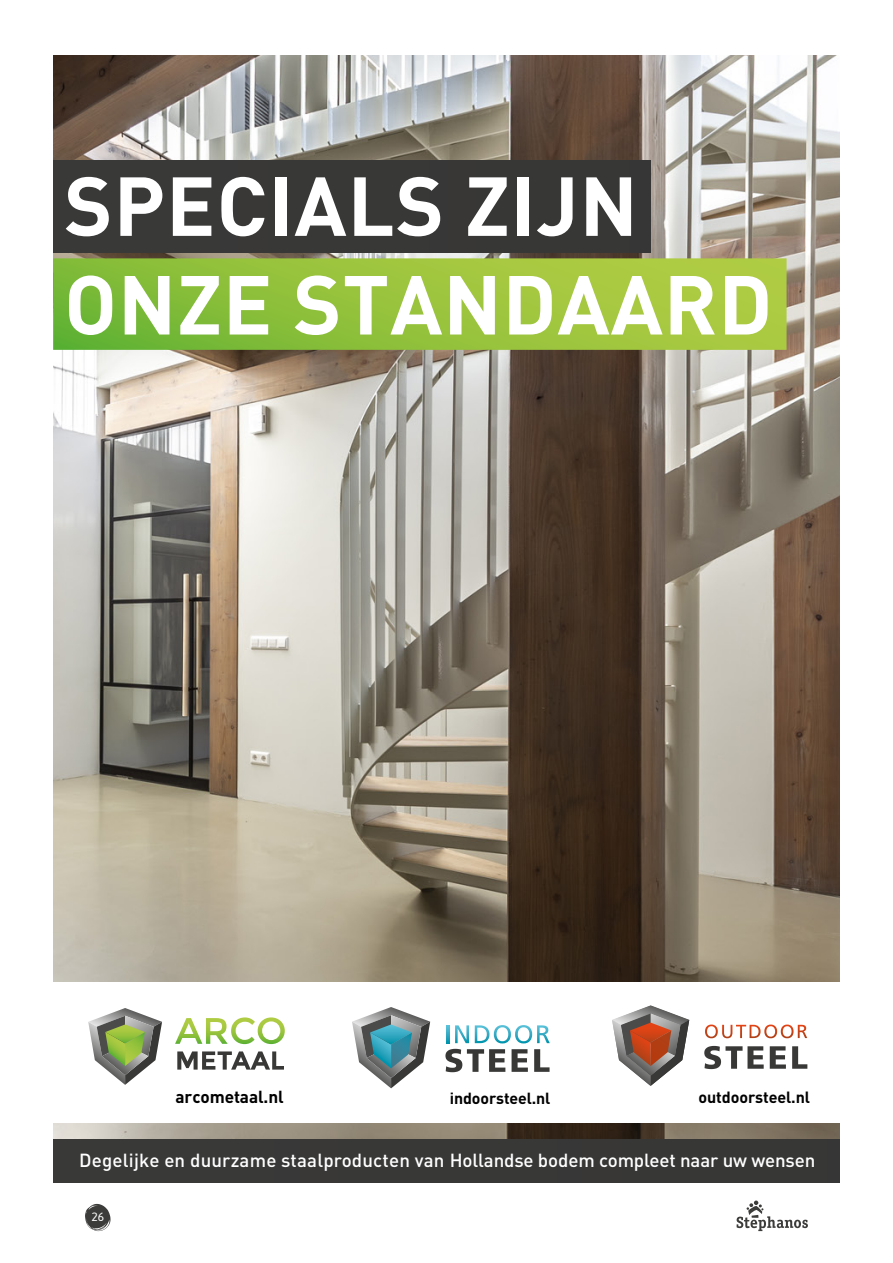
<style>
.page{position:relative;width:893px;height:1263px;background:#fff}
.page>*{position:absolute;margin:0;border:0;box-sizing:border-box;transform-origin:0 0}
.t1{font:700 82.2px/98.7px "DIN";letter-spacing:.01em;color:#fff}
.t2{font:500 18.75px "DIN";color:#fff}
.t3{font:700 17.25px "DIN";letter-spacing:-.005em;color:#000}
.t4{font:700 16.05px "DIN";letter-spacing:-.005em;color:#000}
.t5{font:700 15.9px "DIN";letter-spacing:-.005em;color:#000}
.t6{font:12px "Asap";color:#fff}
</style>
<div class="page">
<img style="left:53px;top:55px;width:787px;height:1084px">
<div style="left:53px;top:1139px;width:787px;height:43px;background:#383837"></div>
<div style="left:53px;top:982px;width:787px;height:141px;background:#fff"></div>
<svg style="left:88px;top:1008px;width:74px;height:77px"></svg>
<svg style="left:175px;top:1017px;width:110px;height:27px"></svg>
<svg style="left:177px;top:1051px;width:107px;height:18px"></svg>
<div style="left:53px;top:161px;width:597px;height:91px;background:#383837"></div>
<svg style="left:53px;top:258px;width:734px;height:92px;background:#95c23d"></svg>
<svg style="left:612px;top:1005px;width:77px;height:81px"></svg>
<svg style="left:704px;top:1046px;width:60px;height:23px"></svg>
<svg style="left:770px;top:1046px;width:16px;height:23px"></svg>
<svg style="left:792px;top:1046px;width:15px;height:23px"></svg>
<svg style="left:705px;top:1024px;width:102px;height:14px"></svg>
<svg style="left:447px;top:1025px;width:2px;height:18px"></svg>
<svg style="left:455px;top:1025px;width:14px;height:18px"></svg>
<svg style="left:475px;top:1025px;width:75px;height:18px"></svg>
<svg style="left:445px;top:1049px;width:60px;height:23px"></svg>
<svg style="left:512px;top:1049px;width:16px;height:23px"></svg>
<svg style="left:534px;top:1049px;width:16px;height:23px"></svg>
<svg style="left:352px;top:1007px;width:78px;height:81px"></svg>
<svg style="left:85px;top:1204px;width:26px;height:27px"></svg>
<svg style="left:737px;top:1200px;width:71px;height:31px"></svg>
<h1 class="t1" style="left:64px;top:153px;width:710px">SPECIALS ZIJN<br>ONZE STANDAARD</h1>
<p class="t3" style="left:176px;top:1086px;width:110px">arcometaal.nl</p>
<p class="t5" style="left:450px;top:1088px;width:102px">indoorsteel.nl</p>
<p class="t4" style="left:699px;top:1087px;width:113px">outdoorsteel.nl</p>
<p class="t2" style="left:79px;top:1148px;width:738px">Degelijke en duurzame staalproducten van Hollandse bodem compleet naar uw wensen</p>
<p class="t6" style="left:91px;top:1209px;width:14px">26</p>
</div>
